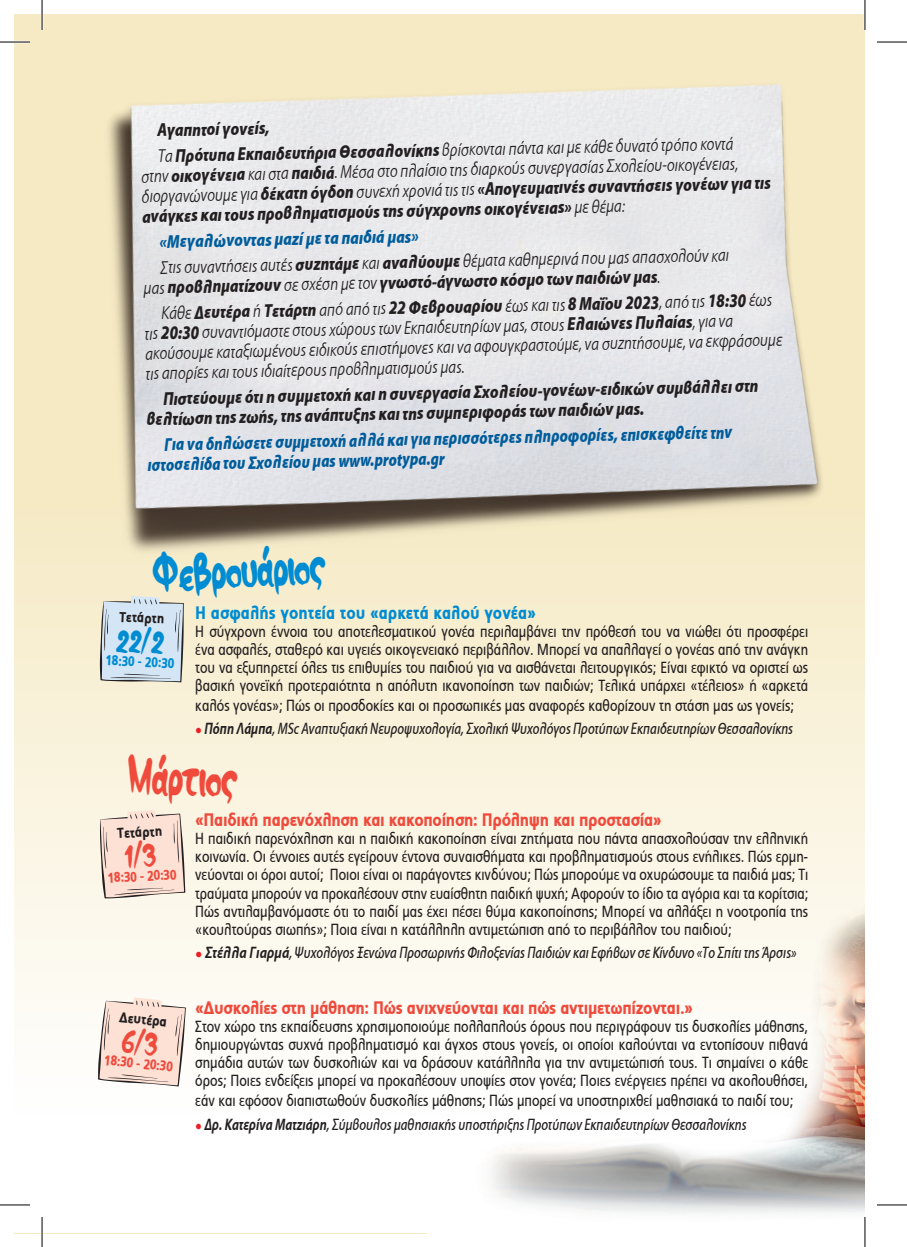
<style>
.page{position:relative;width:907px;height:1247px;background:#fff}
.page>*{position:absolute;margin:0;border:0;box-sizing:border-box;transform-origin:0 0}
.t1{font:40px "Athens";color:#008cd2;scale:.73 1}
.t2{font:40px "Athens";color:#ef4b3d;scale:.73 1}
.t3{font:28px "Athens";color:#008cd2;scale:.8 1}
.t4{font:italic 900 18px/20.4px "PF Catalog";color:#231f20;scale:.85 1}
.t5{font:italic 300 18px/20.2px "PF Catalog";color:#231f20;scale:.85 1}
.t6{font:900 18px "PF Catalog";letter-spacing:-.02em;color:#ef4b3d;scale:.8 1}
.t7{font:italic 900 18px/20.8px "PF Catalog";color:#005d9c;scale:.82 1}
.t8{font:900 18px "PF Catalog";color:#008cd2;scale:.8 1}
.t9{font:16px/18px "PF Catalog";color:#231f20;text-align:justify;scale:.8 1}
.t10{font:italic 16px "PF Catalog";color:#231f20;scale:.8 1}
.t11{font:900 14.2px "PF Catalog";color:#ef4b3d;scale:.8 1}
.t12{font:900 14.2px "PF Catalog";color:#231f20;scale:.8 1}
.t13{font:900 14.2px "PF Catalog";color:#008cd2;scale:.8 1}
.s1{font-weight:300}
.s2{font-weight:900;color:#005d9c}
.s3{font-weight:900}
.s4{font-size:23.6px}
.s5{font-weight:900;font-style:normal;color:#ee1d23}
.s6{font-weight:700}
</style>
<div class="page">
<div style="left:14px;top:14px;width:850px;height:1219px;background:linear-gradient(to bottom,#f4e4b4,#fefefd)"></div>
<img style="left:428px;top:843px;width:436px;height:390px">
<img style="left:65px;top:14px;width:799px;height:575px">
<svg style="left:100px;top:596px;width:84px;height:86px;background:#cad8e4"></svg>
<hr style="left:0;top:41px;width:30px;height:2px;background:#fff">
<hr style="left:0;top:1203px;width:30px;height:2px;background:#fff">
<hr style="left:41px;top:0;width:2px;height:30px;background:#fff">
<hr style="left:41px;top:1216px;width:2px;height:30px;background:#fff">
<hr style="left:863px;top:0;width:2px;height:30px;background:#fff">
<hr style="left:863px;top:1216px;width:2px;height:30px;background:#fff">
<hr style="left:0;top:42px;width:30px;height:1px;background:#000">
<hr style="left:876px;top:42px;width:30px;height:1px;background:#000">
<hr style="left:0;top:1204px;width:30px;height:1px;background:#000">
<hr style="left:876px;top:1204px;width:30px;height:1px;background:#000">
<hr style="left:42px;top:0;width:1px;height:30px;background:#000">
<hr style="left:42px;top:1216px;width:1px;height:30px;background:#000">
<hr style="left:864px;top:0;width:1px;height:30px;background:#000">
<hr style="left:864px;top:1216px;width:1px;height:30px;background:#000">
<svg style="left:100px;top:809px;width:85px;height:89px;background:#eed6ca"></svg>
<svg style="left:98px;top:997px;width:88px;height:89px;background:#efd8ce"></svg>
<p class="t4" style="left:157px;top:118px;width:678px;line-height:24.2px;rotate:-1deg">Αγαπητοί γονείς,<br><span class="s1">Τα</span> Πρότυπα Εκπαιδευτήρια Θεσσαλονίκης <span class="s1">βρίσκονται πάντα και με κάθε δυνατό τρόπο κοντά</span></p>
<p class="t4" style="left:141px;top:165px;width:741px;rotate:-1deg"><span class="s1">στην</span> οικογένεια <span class="s1">και στα</span> παιδιά<span class="s1">. Μέσα στο πλαίσιο της διαρκούς συνεργασίας Σχολείου-οικογένειας, διοργανώνουμε για</span> δέκατη όγδοη <span class="s1">συνεχή χρονιά τις τις</span> «Απογευματινές συναντήσεις γονέων για τις ανάγκες και τους προβληματισμούς της σύγχρονης οικογένειας» <span class="s1">με θέμα:</span></p>
<p class="t5" style="left:159px;top:229px;width:670px;line-height:24.8px;rotate:-1deg"><span class="s2">«Μεγαλώνοντας μαζί με τα παιδιά μας»<br></span>Στις συναντήσεις αυτές <span class="s3">συζητάμε</span> και <span class="s3">αναλύουμε</span> θέματα καθημερινά που μας απασχολούν και</p>
<p class="t4" style="left:161px;top:274px;width:720px;line-height:25.6px;text-indent:-17px;rotate:-1deg"><span class="s1">μας</span> προβληματίζουν <span class="s1">σε σχέση με τον</span> γνωστό-άγνωστο κόσμο των παιδιών μας<span class="s1">.<br>Κάθε</span> Δευτέρα <span class="s1">ή</span> Τετάρτη <span class="s1">από από τις</span> 22 Φεβρουαρίου <span class="s1">έως και τις</span> 8 Μαΐου 2023<span class="s1">, από τις</span> 18:30 <span class="s1">έως</span></p>
<p class="t5" style="left:145px;top:323px;width:751px;rotate:-1deg">τις <span class="s3">20:30</span> συναντιόμαστε στους χώρους των Εκπαιδευτηρίων μας, στους <span class="s3">Ελαιώνες Πυλαίας</span>, για να ακούσουμε καταξιωμένους ειδικούς επιστήμονες και να αφουγκραστούμε, να συζητήσουμε, να εκφράσουμε τις απορίες και τους ιδιαίτερους προβληματισμούς μας.</p>
<p class="t4" style="left:146px;top:388px;width:721px;text-indent:17px;rotate:-1deg">Πιστεύουμε ότι η συμμετοχή και η συνεργασία Σχολείου-γονέων-ειδικών συμβάλλει στη βελτίωση της ζωής, της ανάπτυξης και της συμπεριφοράς των παιδιών μας.</p>
<p class="t7" style="left:147px;top:433px;width:714px;text-indent:17px;rotate:-1deg">Για να δηλώσετε συμμετοχή αλλά και για περισσότερες πληροφορίες, επισκεφθείτε την ιστοσελίδα του Σχολείου μας www.protypa.gr</p>
<h1 class="t1" style="left:154px;top:544px;width:235px;rotate:-3deg">Φεβρουάριος</h1>
<p class="t12" style="left:119px;top:608px;width:58px;rotate:2deg">Τετάρτη</p>
<h2 class="t3" style="left:118px;top:618px;width:61px;rotate:3deg">22<span class="s4">/</span>2</h2>
<p class="t13" style="left:106px;top:652px;width:88px;rotate:2deg">18:30 - 20:30</p>
<p class="t8" style="left:195px;top:601px;width:427px">Η ασφαλής γοητεία του «αρκετά καλού γονέα»</p>
<p class="t9" style="left:195px;top:622px;width:767px">Η σύγχρονη έννοια του αποτελεσματικού γονέα περιλαμβάνει την πρόθεσή του να νιώθει ότι προσφέρει ένα ασφαλές, σταθερό και υγειές οικογενειακό περιβάλλον. Μπορεί να απαλλαγεί ο γονέας από την ανάγκη του να εξυπηρετεί όλες τις επιθυμίες του παιδιού για να αισθάνεται λειτουργικός; Είναι εφικτό να οριστεί ως βασική γονεϊκή προτεραιότητα η απόλυτη ικανοποίηση των παιδιών; Τελικά υπάρχει «τέλειος» ή «αρκετά</p>
<p class="t9" style="left:195px;top:696px;width:749px">καλός γονέας»; Πώς οι προσδοκίες και οι προσωπικές μας αναφορές καθορίζουν τη στάση μας ως γονείς;</p>
<p class="t10" style="left:195px;top:720px;width:748px"><span class="s5">•</span> <span class="s6">Πόπη Λάμπα</span>, MSc Αναπτυξιακή Νευροψυχολογία, Σχολική Ψυχολόγος Προτύπων Εκπαιδευτηρίων Θεσσαλονίκης</p>
<h1 class="t2" style="left:130px;top:746px;width:150px;rotate:2deg">Μάρτιος</h1>
<p class="t12" style="left:117px;top:824px;width:58px;rotate:-3deg">Τετάρτη</p>
<p class="t11" style="left:107px;top:869px;width:88px;rotate:-3deg">18:30 - 20:30</p>
<p class="t12" style="left:120px;top:1008px;width:61px;rotate:6deg">Δευτέρα</p>
<p class="t11" style="left:105px;top:1051px;width:88px;rotate:6deg">18:30 - 20:30</p>
<p class="t6" style="left:195px;top:809px;width:584px">«Παιδική παρενόχληση και κακοποίηση: Πρόληψη και προστασία»</p>
<p class="t9" style="left:195px;top:830px;width:767px">Η παιδική παρενόχληση και η παιδική κακοποίηση είναι ζητήματα που πάντα απασχολούσαν την ελληνική κοινωνία. Οι έννοιες αυτές εγείρουν έντονα συναισθήματα και προβληματισμούς στους ενήλικες. Πώς ερμη&shy;νεύονται οι όροι αυτοί; Ποιοι είναι οι παράγοντες κινδύνου; Πώς μπορούμε να οχυρώσουμε τα παιδιά μας; Τι τραύματα μπορούν να προκαλέσουν στην ευαίσθητη παιδική ψυχή; Αφορούν το ίδιο τα αγόρια και τα κορίτσια; Πώς αντιλαμβανόμαστε ότι το παιδί μας έχει πέσει θύμα κακοποίησης; Μπορεί να αλλάξει η νοοτροπία της «κουλτούρας σιωπής»; Ποια είναι η κατάλληλη αντιμετώπιση από το περιβάλλον του παιδιού;</p>
<p class="t10" style="left:195px;top:944px;width:752px"><span class="s5">•</span> <span class="s6">Στέλλα Γιαρμά</span>, Ψυχολόγος Ξενώνα Προσωρινής Φιλοξενίας Παιδιών και Εφήβων σε Κίνδυνο «Το Σπίτι της Άρσις»</p>
<p class="t6" style="left:195px;top:997px;width:623px">«Δυσκολίες στη μάθηση: Πώς ανιχνεύονται και πώς αντιμετωπίζονται.»</p>
<p class="t9" style="left:195px;top:1017px;width:767px">Στον χώρο της εκπαίδευσης χρησιμοποιούμε πολλαπλούς όρους που περιγράφουν τις δυσκολίες μάθησης, δημιουργώντας συχνά προβληματισμό και άγχος στους γονείς, οι οποίοι καλούνται να εντοπίσουν πιθανά σημάδια αυτών των δυσκολιών και να δράσουν κατάλληλα για την αντιμετώπισή τους. Τι σημαίνει ο κάθε όρος; Ποιες ενδείξεις μπορεί να προκαλέσουν υποψίες στον γονέα; Ποιες ενέργειες πρέπει να ακολουθήσει,</p>
<p class="t9" style="left:195px;top:1091px;width:748px">εάν και εφόσον διαπιστωθούν δυσκολίες μάθησης; Πώς μπορεί να υποστηριχθεί μαθησιακά το παιδί του;</p>
<p class="t10" style="left:195px;top:1115px;width:690px"><span class="s5">•</span> <span class="s6">Δρ. Κατερίνα Ματζιάρη</span>, Σύμβουλος μαθησιακής υποστήριξης Προτύπων Εκπαιδευτηρίων Θεσσαλονίκης</p>
</div>
